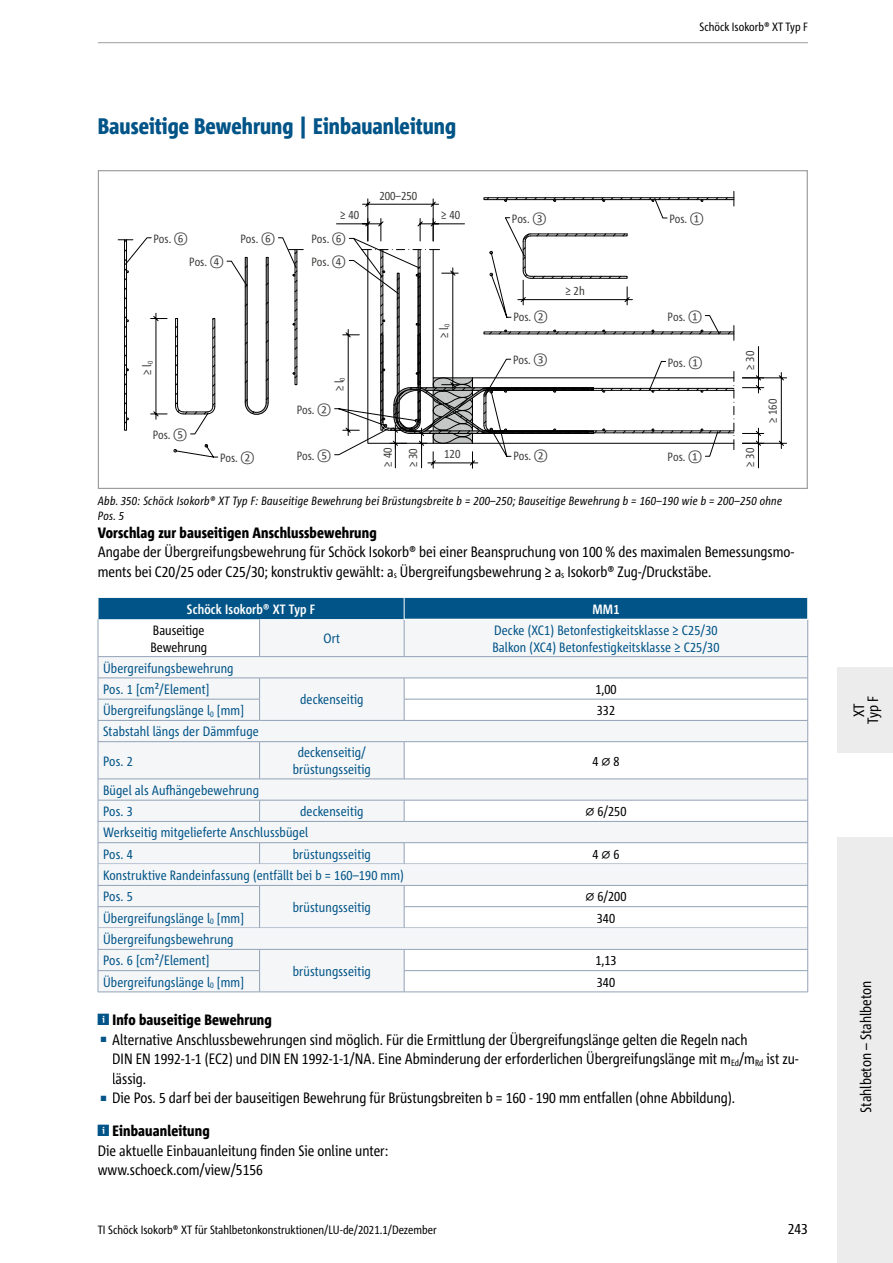
<style>
.page{position:relative;width:893px;height:1263px;background:#fff}
.page>*{position:absolute;margin:0;border:0;box-sizing:border-box;transform-origin:0 0}
.t1{font:800 condensed 22.5px "Corpid Schoeck";color:#005487}
.t2{font:condensed 15px/19.5px "Corpid Schoeck";color:#000}
.t3{font:800 condensed 15px "Corpid Schoeck";letter-spacing:.01em;color:#000}
.t4{font:condensed 13.5px/21.3px "Corpid Schoeck";letter-spacing:.01em;color:#005487}
.t5{font:condensed 13.5px/16.5px "Corpid Schoeck";color:#000}
.t6{font:700 condensed 13.5px "Corpid Schoeck";letter-spacing:.01em;color:#fff}
.t7{font:condensed 12px "Corpid Schoeck";color:#3c3c3b}
.t8{font:italic condensed 12px/15px "Corpid Schoeck";letter-spacing:.02em;color:#000}
.t9{font:condensed 12px "Corpid Schoeck";color:#000}
.s1{font-size:7.5px;color:#005487}
.s2{font-weight:800}
</style>
<div class="page">
<div style="left:838px;top:837px;width:55px;height:426px;background:#ececed"></div>
<div style="left:838px;top:668px;width:55px;height:85px;background:#ececed"></div>
<hr style="left:98px;top:42px;width:710px;height:1px;background:#9c9d9d">
<svg style="left:761px;top:372px;width:26px;height:77px"></svg>
<svg style="left:118px;top:239px;width:6px;height:2px"></svg>
<div style="left:124px;top:239px;width:3px;height:192px;border:1px solid #000"></div>
<svg style="left:126px;top:237px;width:163px;height:216px"></svg>
<svg style="left:289px;top:191px;width:446px;height:278px"></svg>
<div style="left:404px;top:619px;width:404px;height:38px;background:#f5f6f8"></div>
<svg style="left:99px;top:657px;width:708px;height:207px;fill:#f5f6f8"></svg>
<hr style="left:260px;top:678px;width:144px;height:1px;background:#93a2b6">
<svg style="left:259px;top:679px;width:1px;height:41px"></svg>
<svg style="left:404px;top:679px;width:1px;height:41px"></svg>
<hr style="left:260px;top:720px;width:144px;height:1px;background:#93a2b6">
<hr style="left:807px;top:742px;width:1px;height:37px;background:#93a2b6">
<hr style="left:807px;top:619px;width:1px;height:37px;background:#93a2b6">
<hr style="left:404px;top:699px;width:404px;height:1px;background:#93a2b6">
<hr style="left:98px;top:699px;width:162px;height:1px;background:#93a2b6">
<svg style="left:807px;top:657px;width:1px;height:84px"></svg>
<hr style="left:98px;top:742px;width:1px;height:37px;background:#93a2b6">
<hr style="left:259px;top:742px;width:1px;height:37px;background:#93a2b6">
<hr style="left:404px;top:742px;width:1px;height:37px;background:#93a2b6">
<hr style="left:98px;top:678px;width:162px;height:1px;background:#93a2b6">
<hr style="left:404px;top:678px;width:404px;height:1px;background:#93a2b6">
<hr style="left:404px;top:779px;width:404px;height:1px;background:#93a2b6">
<hr style="left:404px;top:800px;width:404px;height:1px;background:#93a2b6">
<hr style="left:98px;top:720px;width:162px;height:1px;background:#93a2b6">
<svg style="left:98px;top:657px;width:1px;height:84px"></svg>
<hr style="left:404px;top:720px;width:404px;height:1px;background:#93a2b6">
<hr style="left:98px;top:741px;width:162px;height:1px;background:#93a2b6">
<hr style="left:260px;top:741px;width:144px;height:1px;background:#93a2b6">
<hr style="left:404px;top:741px;width:404px;height:1px;background:#93a2b6">
<hr style="left:404px;top:821px;width:404px;height:1px;background:#93a2b6">
<hr style="left:404px;top:842px;width:404px;height:1px;background:#93a2b6">
<hr style="left:98px;top:619px;width:1px;height:37px;background:#93a2b6">
<hr style="left:98px;top:656px;width:162px;height:1px;background:#93a2b6">
<hr style="left:260px;top:656px;width:144px;height:1px;background:#93a2b6">
<hr style="left:404px;top:656px;width:404px;height:1px;background:#93a2b6">
<hr style="left:259px;top:619px;width:1px;height:37px;background:#93a2b6">
<hr style="left:404px;top:619px;width:1px;height:37px;background:#93a2b6">
<div style="left:98px;top:598px;width:710px;height:21px;background:#005487"></div>
<hr style="left:404px;top:619px;width:404px;height:1px;background:#fff">
<svg style="left:405px;top:864px;width:402px;height:64px"></svg>
<hr style="left:404px;top:906px;width:404px;height:1px;background:#93a2b6">
<hr style="left:404px;top:885px;width:404px;height:1px;background:#93a2b6">
<svg style="left:405px;top:928px;width:402px;height:64px"></svg>
<hr style="left:260px;top:992px;width:144px;height:1px;background:#93a2b6">
<svg style="left:807px;top:779px;width:1px;height:213px"></svg>
<hr style="left:404px;top:970px;width:404px;height:1px;background:#93a2b6">
<hr style="left:404px;top:992px;width:404px;height:1px;background:#93a2b6">
<hr style="left:98px;top:992px;width:162px;height:1px;background:#93a2b6">
<svg style="left:98px;top:779px;width:307px;height:213px"></svg>
<hr style="left:98px;top:949px;width:162px;height:1px;background:#93a2b6">
<hr style="left:404px;top:949px;width:404px;height:1px;background:#93a2b6">
<h1 class="t1" style="left:98px;top:112px;width:360px">Bauseitige Bewehrung | Einbauanleitung</h1>
<p class="t7" style="left:379px;top:188px;width:39px">200–250</p>
<p class="t7" style="left:154px;top:231px;width:36px">Pos. ⑥</p>
<p class="t7" style="left:241px;top:231px;width:36px">Pos. ⑥</p>
<p class="t7" style="left:140px;top:375px;width:15px;rotate:-90deg">≥ l<sub>0</sub></p>
<p class="t7" style="left:189px;top:254px;width:36px">Pos. ④</p>
<p class="t7" style="left:153px;top:427px;width:36px">Pos. ⑤</p>
<p class="t7" style="left:340px;top:208px;width:21px">≥ 40</p>
<p class="t7" style="left:441px;top:208px;width:21px">≥ 40</p>
<p class="t7" style="left:311px;top:232px;width:36px">Pos. ⑥</p>
<p class="t7" style="left:311px;top:254px;width:36px">Pos. ④</p>
<p class="t7" style="left:332px;top:391px;width:15px;rotate:-90deg">≥ l<sub>0</sub></p>
<p class="t7" style="left:297px;top:402px;width:36px">Pos. ②</p>
<p class="t7" style="left:436px;top:338px;width:15px;rotate:-90deg">≥ l<sub>0</sub></p>
<p class="t7" style="left:220px;top:450px;width:36px">Pos. ②</p>
<p class="t7" style="left:297px;top:448px;width:36px">Pos. ⑤</p>
<p class="t7" style="left:380px;top:467px;width:21px;rotate:-90deg">≥ 40</p>
<p class="t7" style="left:405px;top:467px;width:21px;rotate:-90deg">≥ 30</p>
<p class="t7" style="left:444px;top:447px;width:18px">120</p>
<p class="t7" style="left:512px;top:211px;width:36px">Pos. ③</p>
<p class="t7" style="left:513px;top:310px;width:36px">Pos. ②</p>
<p class="t7" style="left:513px;top:352px;width:36px">Pos. ③</p>
<p class="t7" style="left:565px;top:283px;width:21px">≥ 2h</p>
<p class="t7" style="left:513px;top:449px;width:36px">Pos. ②</p>
<p class="t9" style="left:699px;top:19px;width:110px">Schöck Isokorb® XT Typ F</p>
<p class="t7" style="left:669px;top:211px;width:36px">Pos. ①</p>
<p class="t7" style="left:668px;top:309px;width:36px">Pos. ①</p>
<p class="t7" style="left:668px;top:355px;width:36px">Pos. ①</p>
<p class="t7" style="left:668px;top:449px;width:36px">Pos. ①</p>
<p class="t7" style="left:742px;top:370px;width:21px;rotate:-90deg">≥ 30</p>
<p class="t7" style="left:742px;top:467px;width:21px;rotate:-90deg">≥ 30</p>
<p class="t7" style="left:765px;top:423px;width:26px;rotate:-90deg">≥ 160</p>
<p class="t8" style="left:98px;top:493px;width:686px">Abb. 350: Schöck Isokorb® XT Typ F: Bauseitige Bewehrung bei Brüstungsbreite b = 200–250; Bauseitige Bewehrung b = 160–190 wie b = 200–250 ohne<br>Pos. 5</p>
<p class="t3" style="left:98px;top:523px;width:280px">Vorschlag zur bauseitigen Anschlussbewehrung</p>
<p class="t2" style="left:98px;top:542px;width:698px">Angabe der Übergreifungsbewehrung für Schöck Isokorb® bei einer Beanspruchung von 100 % des maximalen Bemessungsmo&shy;ments bei C20/25 oder C25/30; konstruktiv gewählt: a<sub>s</sub> Übergreifungsbewehrung ≥ a<sub>s</sub> Isokorb® Zug-/Druckstäbe.</p>
<p class="t6" style="left:187px;top:601px;width:130px">Schöck Isokorb® XT Typ F</p>
<p class="t6" style="left:592px;top:601px;width:29px">MM1</p>
<p class="t5" style="left:150px;top:622px;width:58px">Bauseitige<br>Bewehrung</p>
<p class="t4" style="left:324px;top:628px;width:18px">Ort</p>
<p class="t4" style="left:492px;top:622px;width:229px;line-height:16.5px">Decke (XC1) Betonfestigkeitsklasse ≥ C25/30<br>Balkon (XC4) Betonfestigkeitsklasse ≥ C25/30</p>
<p class="t4" style="left:103px;top:657px;width:132px">Übergreifungsbewehrung<br>Pos. 1 [cm²/Element]</p>
<p class="t4" style="left:300px;top:689px;width:65px">deckenseitig</p>
<p class="t5" style="left:595px;top:681px;width:23px">1,00</p>
<p class="t4" style="left:103px;top:699px;width:143px">Übergreifungslänge l<sub>0</sub> [mm]</p>
<p class="t5" style="left:597px;top:702px;width:20px">332</p>
<p class="t4" style="left:103px;top:717px;width:157px;line-height:29.2px">Stabstahl längs der Dämmfuge<br>Pos. 2</p>
<p class="t4" style="left:293px;top:744px;width:80px;line-height:16.5px;text-align:center">deckenseitig/ brüstungsseitig</p>
<p class="t5" style="left:592px;top:752px;width:28px">4 ⌀ 8</p>
<p class="t4" style="left:103px;top:779px;width:157px">Bügel als Au-ängebewehrung<br>Pos. 3</p>
<p class="t4" style="left:300px;top:800px;width:65px">deckenseitig</p>
<p class="t5" style="left:585px;top:803px;width:42px">⌀ 6/250</p>
<p class="t4" style="left:103px;top:822px;width:207px">Werkseitig mitgelieferte Anschlussbügel<br>Pos. 4</p>
<p class="t4" style="left:293px;top:843px;width:80px">brüstungsseitig</p>
<p class="t5" style="left:592px;top:845px;width:28px">4 ⌀ 6</p>
<p class="t4" style="left:103px;top:864px;width:302px">Konstruktive Randeinfassung (entfällt bei b = 160–190 mm)<br>Pos. 5</p>
<p class="t4" style="left:293px;top:896px;width:80px">brüstungsseitig</p>
<p class="t5" style="left:585px;top:888px;width:42px">⌀ 6/200</p>
<p class="t4" style="left:103px;top:907px;width:143px">Übergreifungslänge l<sub>0</sub> [mm]</p>
<p class="t5" style="left:597px;top:909px;width:20px">340</p>
<p class="t4" style="left:103px;top:928px;width:132px">Übergreifungsbewehrung<br>Pos. 6 [cm²/Element]</p>
<p class="t4" style="left:293px;top:960px;width:80px">brüstungsseitig</p>
<p class="t5" style="left:595px;top:952px;width:23px">1,13</p>
<p class="t4" style="left:103px;top:971px;width:143px">Übergreifungslänge l<sub>0</sub> [mm]</p>
<p class="t5" style="left:597px;top:973px;width:20px">340</p>
<p class="t3" style="left:112px;top:1010px;width:161px">Info bauseitige Bewehrung</p>
<p class="t2" style="left:112px;top:1029px;width:688px;text-indent:-12px"><span class="s1">■</span> Alternative Anschlussbewehrungen sind möglich. Für die Ermittlung der Übergreifungslänge gelten die Regeln nach<br>DIN EN 1992-1-1 (EC2) und DIN EN 1992-1-1/NA. Eine Abminderung der erforderlichen Übergreifungslänge mit m<sub>Ed</sub>/m<sub>Rd</sub> ist zu&shy;lässig.</p>
<p class="t2" style="left:112px;top:1081px;width:624px;line-height:33px;text-indent:-12px"><span class="s1">■</span> Die Pos. 5 darf bei der bauseitigen Bewehrung für Brüstungsbreiten b = 160 - 190 mm entfallen (ohne Abbildung).<br><span class="s2">Einbauanleitung</span></p>
<p class="t2" style="left:98px;top:1140px;width:292px">Die aktuelle Einbauanleitung nden Sie online unter: www.schoeck.com/view/5156</p>
<p class="t9" style="left:98px;top:1222px;width:340px">TI Schöck Isokorb® XT für Stahlbetonkonstruktionen/LU-de/2021.1/Dezember</p>
<p class="t2" style="left:788px;top:1219px;width:22px">243</p>
<p class="t2" style="left:852px;top:724px;width:30px;line-height:14.1px;text-align:center;rotate:-90deg">XT<br>Typ F</p>
<p class="t2" style="left:856px;top:1112px;width:134px;rotate:-90deg">Stahlbeton – Stahlbeton</p>
</div>
